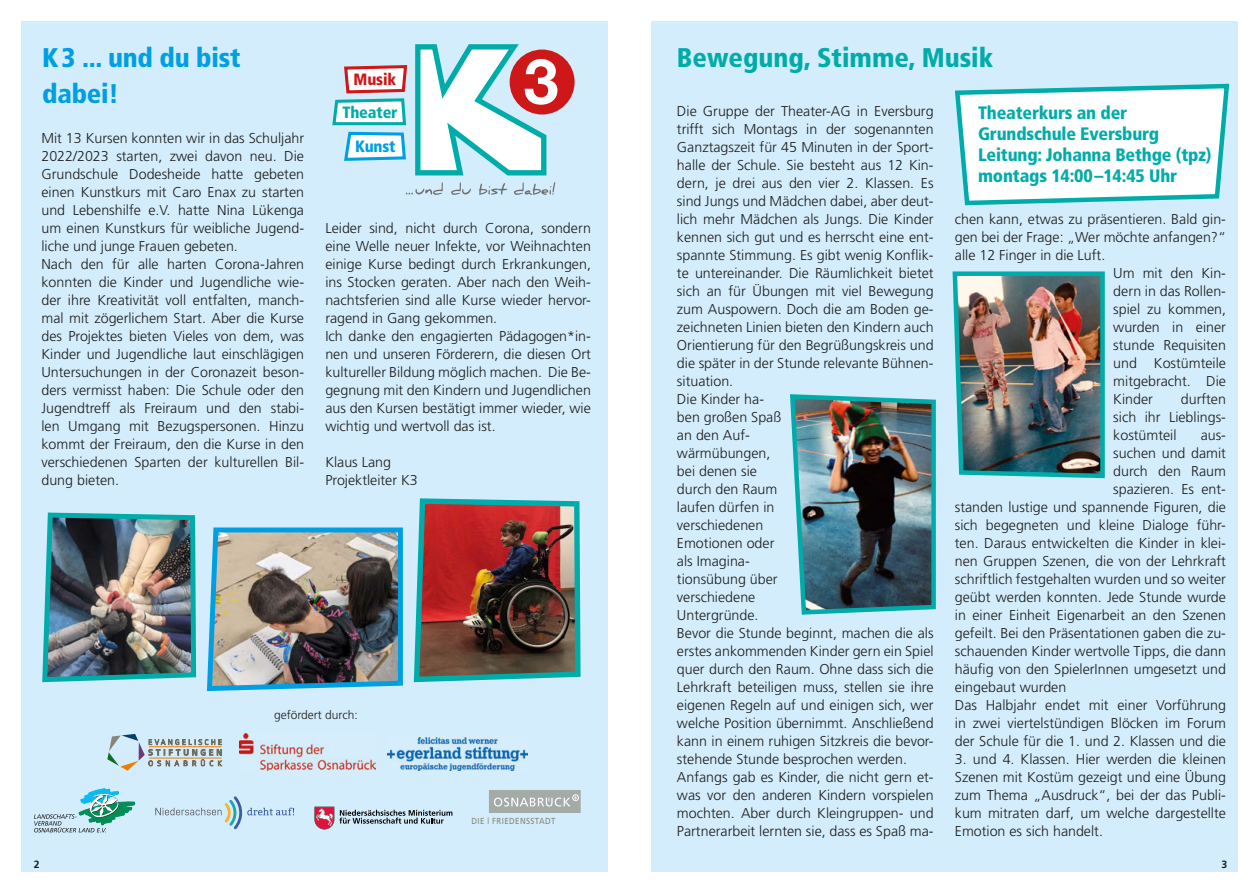
<style>
.page{position:relative;width:1259px;height:893px;background:#fff}
.page>*{position:absolute;margin:0;border:0;box-sizing:border-box;transform-origin:0 0}
.t1{font:700 63px "Helvetica Neue";color:#fff}
.t2{font:900 condensed 27px "Frutiger";color:#00aca9}
.t3{font:900 condensed 27px/36px "Frutiger";letter-spacing:-.01em;color:#009fe3}
.t4{font:900 condensed 18px/21px "Frutiger";letter-spacing:-.01em;color:#00aca9}
.t5{font:900 condensed 16.35px "Frutiger";letter-spacing:-.01em;color:#00aca9}
.t6{font:900 condensed 16.35px "Frutiger";letter-spacing:-.01em;color:#009fe3}
.t7{font:900 condensed 16.35px "Frutiger";letter-spacing:-.01em;color:#cd1719}
.t8{font:300 14.25px/18px "Frutiger";color:#1d1d1b}
.t9{font:300 12px "Frutiger";color:#1d1d1b}
.t10{font:700 10.5px "Frutiger";color:#1d1d1b}
.t11{font:8.7px "Frutiger";letter-spacing:.05em;color:#878575;scale:.9 1}
</style>
<div class="page">
<div style="left:21px;top:21px;width:587px;height:851px;background:#d4edfc"></div>
<div style="left:651px;top:21px;width:586px;height:851px;background:#d4edfc"></div>
<div style="left:509px;top:50px;width:65px;height:65px;background:#cd1719;border-radius:50%"></div>
<svg style="left:332px;top:44px;width:223px;height:151px"></svg>
<svg style="left:955px;top:83px;width:275px;height:123px;background:#e1f4f6"></svg>
<img style="left:790px;top:394px;width:146px;height:221px">
<img style="left:952px;top:271px;width:153px;height:208px">
<img style="left:239px;top:734px;width:136px;height:37px">
<img style="left:388px;top:737px;width:139px;height:33px">
<svg style="left:155px;top:796px;width:139px;height:33px"></svg>
<svg style="left:34px;top:788px;width:101px;height:45px"></svg>
<svg style="left:314px;top:807px;width:138px;height:22px"></svg>
<svg style="left:107px;top:734px;width:115px;height:37px"></svg>
<svg style="left:489px;top:790px;width:92px;height:23px;background:#afb5b0"></svg>
<img style="left:42px;top:512px;width:361px;height:180px">
<img style="left:413px;top:498px;width:168px;height:185px">
<h2 class="t3" style="left:42px;top:40px;width:200px">K 3 ... und du bist dabei!</h2>
<p class="t8" style="left:41px;top:129px;width:264px">Mit 13 Kursen konnten wir in das Schuljahr 2022/2023 starten, zwei davon neu. Die Grundschule Dodesheide hatte gebeten einen Kunstkurs mit Caro Enax zu starten und Lebenshilfe e.V. hatte Nina Lükenga um einen Kunstkurs für weibliche Jugend&shy;liche und junge Frauen gebeten.<br>Nach den für alle harten Corona-Jahren konnten die Kinder und Jugendliche wie&shy;der ihre Kreativität voll entfalten, manch&shy;mal mit zögerlichem Start. Aber die Kurse des Projektes bieten Vieles von dem, was Kinder und Jugendliche laut einschlägigen Untersuchungen in der Coronazeit beson&shy;ders vermisst haben: Die Schule oder den Jugendtreff als Freiraum und den stabi&shy;len Umgang mit Bezugspersonen. Hinzu kommt der Freiraum, den die Kurse in den verschiedenen Sparten der kulturellen Bil&shy;dung bieten.</p>
<p class="t7" style="left:354px;top:69px;width:44px">Musik</p>
<p class="t5" style="left:342px;top:102px;width:57px">Theater</p>
<p class="t6" style="left:355px;top:137px;width:42px">Kunst</p>
<h1 class="t1" style="left:523px;top:32px;width:37px">3</h1>
<p class="t8" style="left:325px;top:219px;width:267px">Leider sind, nicht durch Corona, sondern eine Welle neuer Infekte, vor Weihnachten einige Kurse bedingt durch Erkrankungen, ins Stocken geraten. Aber nach den Weih&shy;nachtsferien sind alle Kurse wieder hervor&shy;ragend in Gang gekommen.<br>Ich danke den engagierten Pädagogen*in&shy;nen und unseren Förderern, die diesen Ort kultureller Bildung möglich machen. Die Be&shy;gegnung mit den Kindern und Jugendlichen aus den Kursen bestätigt immer wieder, wie wichtig und wertvoll das ist.</p>
<p class="t8" style="left:325px;top:453px;width:94px">Klaus Lang<br>Projektleiter K3</p>
<p class="t9" style="left:274px;top:708px;width:85px">gefördert durch:</p>
<p class="t11" style="left:471px;top:816px;width:95px">DIE | FRIEDENSSTADT</p>
<h2 class="t2" style="left:677px;top:41px;width:318px">Bewegung, Stimme, Musik</h2>
<p class="t4" style="left:978px;top:102px;width:235px">Theaterkurs an der<br>Grundschule Eversburg<br>Leitung: Johanna Bethge (tpz) montags 14:00 –14:45 Uhr</p>
<p class="t8" style="left:677px;top:102px;width:258px">Die Gruppe der Theater-AG in Eversburg trifft sich Montags in der sogenannten<br>Ganztagszeit für 45 Minuten in der Sport&shy;halle der Schule. Sie besteht aus 12 Kin&shy;dern, je drei aus den vier 2. Klassen. Es sind Jungs und Mädchen dabei, aber deut&shy;lich mehr Mädchen als Jungs. Die Kinder kennen sich gut und es herrscht eine ent&shy;spannte Stimmung. Es gibt wenig Konflik&shy;te untereinander. Die Räumlichkeit bietet sich an für Übungen mit viel Bewegung zum Auspowern. Doch die am Boden ge&shy;zeichneten Linien bieten den Kindern auch<br>Orientierung für den Begrüßungskreis und die später in der Stunde relevante Bühnen&shy;situation.<br>Die Kinder ha-<br>ben großen Spaß<br>an den Auf-<br>wärmübungen,<br>bei denen sie<br>durch den Raum<br>laufen dürfen in<br>verschiedenen<br>Emotionen oder<br>als Imagina-<br>tionsübung über<br>verschiedene<br>Untergründe.<br>Bevor die Stunde beginnt, machen die als erstes ankommenden Kinder gern ein Spiel quer durch den Raum. Ohne dass sich die<br>Lehrkraft beteiligen muss, stellen sie ihre eigenen Regeln auf und einigen sich, wer welche Position übernimmt. Anschließend kann in einem ruhigen Sitzkreis die bevor&shy;stehende Stunde besprochen werden.<br>Anfangs gab es Kinder, die nicht gern et&shy;was vor den anderen Kindern vorspielen mochten. Aber durch Kleingruppen- und<br>Partnerarbeit lernten sie, dass es Spaß ma-</p>
<p class="t8" style="left:955px;top:210px;width:273px">chen kann, etwas zu präsentieren. Bald gin-</p>
<p class="t8" style="left:955px;top:228px;width:273px">gen bei der Frage: „Wer möchte anfangen?“</p>
<p class="t8" style="left:955px;top:246px;width:152px">alle 12 Finger in die Luft.</p>
<p class="t8" style="left:1113px;top:264px;width:114px">Um mit den Kin-</p>
<p class="t8" style="left:1113px;top:282px;width:114px">dern in das Rollen-</p>
<p class="t8" style="left:1113px;top:300px;width:114px">spiel zu kommen,</p>
<p class="t8" style="left:1113px;top:318px;width:114px">wurden in einer</p>
<p class="t8" style="left:1113px;top:336px;width:114px">stunde Requisiten</p>
<p class="t8" style="left:1113px;top:354px;width:114px">und Kostümteile</p>
<p class="t8" style="left:1113px;top:372px;width:114px">mitgebracht. Die</p>
<p class="t8" style="left:1113px;top:390px;width:41px">Kinder</p>
<p class="t8" style="left:1113px;top:390px;width:114px;text-align:justify;text-indent:68px">durften sich ihr Lieblings&shy;kostümteil</p>
<p class="t8" style="left:1200px;top:426px;width:27px">aus-</p>
<p class="t8" style="left:1113px;top:444px;width:114px">suchen und damit</p>
<p class="t8" style="left:1113px;top:462px;width:114px">durch den Raum</p>
<p class="t8" style="left:1113px;top:480px;width:114px">spazieren. Es ent-</p>
<p class="t8" style="left:955px;top:498px;width:273px">standen lustige und spannende Figuren, die</p>
<p class="t8" style="left:955px;top:516px;width:273px">sich begegneten und kleine Dialoge führ-</p>
<p class="t8" style="left:955px;top:534px;width:273px">ten. Daraus entwickelten die Kinder in klei-</p>
<p class="t8" style="left:955px;top:552px;width:273px">nen Gruppen Szenen, die von der Lehrkraft</p>
<p class="t8" style="left:955px;top:570px;width:273px">schriftlich festgehalten wurden und so weiter</p>
<p class="t8" style="left:955px;top:588px;width:273px">geübt werden konnten. Jede Stunde wurde</p>
<p class="t8" style="left:955px;top:606px;width:273px">in einer Einheit Eigenarbeit an den Szenen</p>
<p class="t8" style="left:955px;top:624px;width:273px">gefeilt. Bei den Präsentationen gaben die zu-</p>
<p class="t8" style="left:955px;top:642px;width:273px">schauenden Kinder wertvolle Tipps, die dann</p>
<p class="t8" style="left:955px;top:660px;width:273px">häufig von den SpielerInnen umgesetzt und</p>
<p class="t8" style="left:955px;top:678px;width:113px">eingebaut wurden</p>
<p class="t8" style="left:955px;top:696px;width:273px">Das Halbjahr endet mit einer Vorführung</p>
<p class="t8" style="left:955px;top:714px;width:273px">in zwei viertelstündigen Blöcken im Forum</p>
<p class="t8" style="left:955px;top:732px;width:273px">der Schule für die 1. und 2. Klassen und die</p>
<p class="t8" style="left:955px;top:750px;width:273px;text-align:justify">3. und 4. Klassen. Hier werden die kleinen Szenen mit Kostüm gezeigt und eine Übung zum Thema „Ausdruck“, bei der das Publi&shy;kum mitraten darf, um welche dargestellte Emotion es sich handelt.</p>
<p class="t10" style="left:34px;top:858px;width:7px">2</p>
<p class="t10" style="left:1221px;top:858px;width:7px">3</p>
</div>
